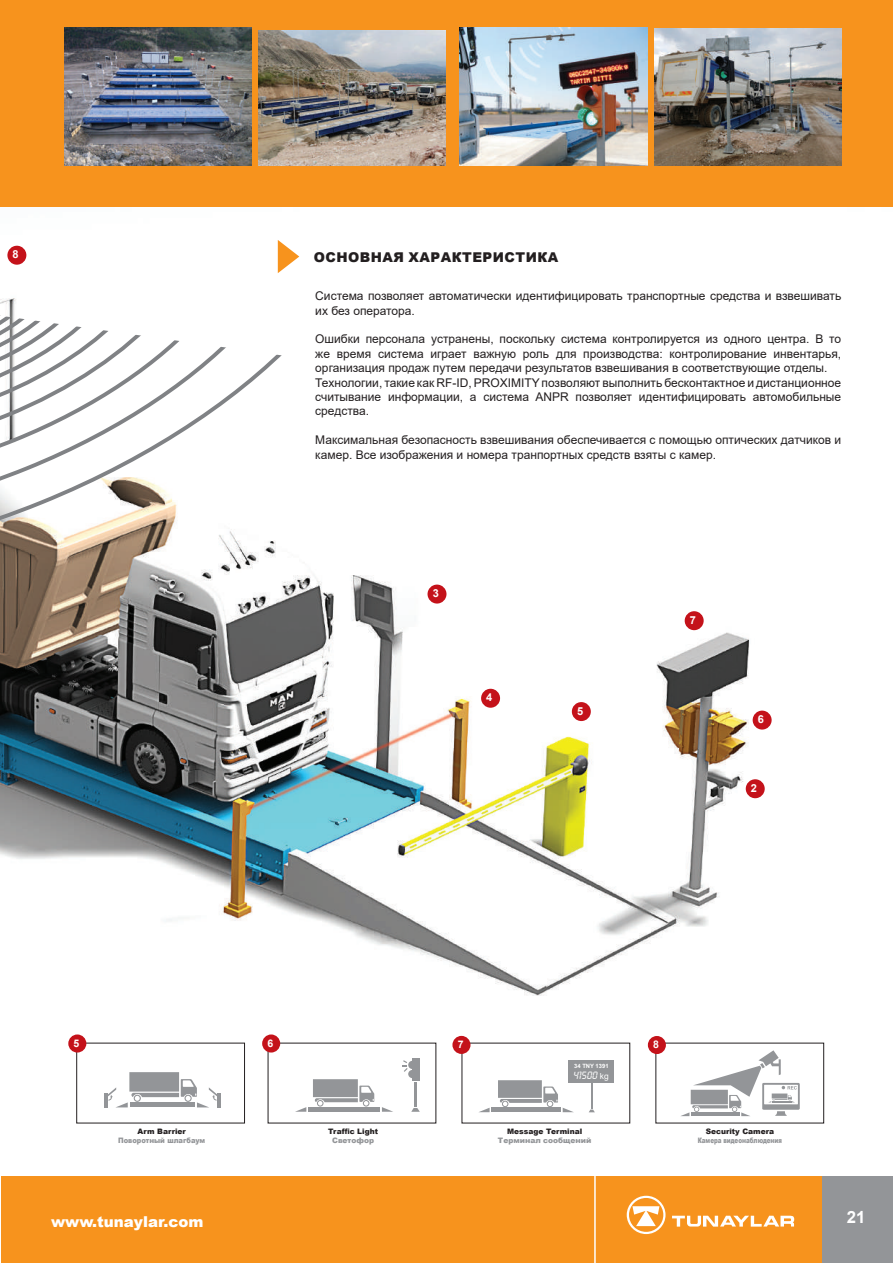
<style>
.page{position:relative;width:893px;height:1263px;background:#fff}
.page>*{position:absolute;margin:0;border:0;box-sizing:border-box;transform-origin:0 0}
.t1{font:700 16.8px "Arial";color:#fff}
.t2{font:900 15px "Arial";color:#fff}
.t3{font:900 13.5px "Arial";letter-spacing:.035em;color:#231f20}
.t4{font:12px/14.4px "Arial";color:#231f20}
.t5{font:700 11.1px "Arial";color:#fff}
.t6{font:10.95px "Lcd D";color:#fff}
.t7{font:700 10.5px "Arial";color:#fff}
.t8{font:900 7.5px "Arial";color:#231f20}
.t9{font:900 7.5px "Arial";color:#939598}
.t10{font:900 7.5px "Arial";color:#939598;scale:.75 1}
.t11{font:900 7.5px "Arial";color:#939598;scale:.9 1}
.t12{font:700 5.85px "Arial";color:#fff}
.s1{font-family:"Arial";font-size:8.4px}
</style>
<div class="page">
<div style="left:1px;top:1176px;width:892px;height:87px;background:#f7931d"></div>
<div style="left:822px;top:1176px;width:71px;height:87px;background:#939598"></div>
<svg style="left:672px;top:1216px;width:122px;height:10px"></svg>
<svg style="left:627px;top:1196px;width:38px;height:38px"></svg>
<hr style="left:594px;top:1174px;width:2px;height:89px;background:#fff">
<img style="left:0;top:206px;width:893px;height:918px">
<svg style="left:0;top:316px;width:423px;height:265px"></svg>
<div style="left:7px;top:246px;width:19px;height:19px;background:#c4121a;border-radius:50%"></div>
<div style="left:746px;top:779px;width:19px;height:19px;background:#c4121a;border-radius:50%"></div>
<div style="left:427px;top:585px;width:19px;height:18px;background:#c4121a;border-radius:50%"></div>
<div style="left:481px;top:689px;width:19px;height:19px;background:#c4121a;border-radius:50%"></div>
<div style="left:572px;top:702px;width:19px;height:19px;background:#c4121a;border-radius:50%"></div>
<div style="left:753px;top:711px;width:19px;height:18px;background:#c4121a;border-radius:50%"></div>
<div style="left:685px;top:611px;width:19px;height:19px;background:#c4121a;border-radius:50%"></div>
<div style="left:0;top:0;width:893px;height:206px;background:#f7931d"></div>
<svg style="left:278px;top:240px;width:26px;height:33px"></svg>
<img style="left:259px;top:31px;width:187px;height:134px">
<img style="left:654px;top:28px;width:187px;height:138px">
<img style="left:64px;top:28px;width:188px;height:137px">
<img style="left:460px;top:28px;width:187px;height:137px">
<svg style="left:680px;top:1050px;width:120px;height:66px"></svg>
<hr style="left:218px;top:1093px;width:3px;height:14px;background:#939598">
<hr style="left:104px;top:1093px;width:3px;height:14px;background:#939598">
<svg style="left:108px;top:1072px;width:109px;height:35px"></svg>
<div style="left:309px;top:1107px;width:71px;height:5px;background:#939598"></div>
<svg style="left:313px;top:1079px;width:61px;height:28px"></svg>
<svg style="left:295px;top:1107px;width:11px;height:5px"></svg>
<svg style="left:382px;top:1107px;width:11px;height:5px"></svg>
<hr style="left:414px;top:1082px;width:3px;height:25px;background:#939598">
<svg style="left:402px;top:1060px;width:10px;height:18px"></svg>
<div style="left:412px;top:1058px;width:7px;height:22px;background:#939598"></div>
<svg style="left:411px;top:1108px;width:9px;height:4px"></svg>
<div style="left:569px;top:1060px;width:45px;height:22px;background:#939598"></div>
<hr style="left:591px;top:1082px;width:2px;height:27px;background:#939598">
<svg style="left:589px;top:1109px;width:6px;height:3px"></svg>
<hr style="left:492px;top:1108px;width:69px;height:4px;background:#939598">
<svg style="left:478px;top:1108px;width:12px;height:4px"></svg>
<svg style="left:498px;top:1080px;width:76px;height:32px"></svg>
<div style="left:452px;top:1036px;width:18px;height:18px;background:#c4121a;border-radius:50%"></div>
<div style="left:648px;top:1036px;width:18px;height:18px;background:#c4121a;border-radius:50%"></div>
<div style="left:68px;top:1034px;width:18px;height:18px;background:#c4121a;border-radius:50%"></div>
<div style="left:262px;top:1034px;width:18px;height:18px;background:#c4121a;border-radius:50%"></div>
<p class="t5" style="left:13px;top:247px;width:8px">8</p>
<p class="t3" style="left:314px;top:247px;width:246px">ОСНОВНАЯ ХАРАКТЕРИСТИКА</p>
<p class="t4" style="left:315px;top:289px;width:527px">Система позволяет автоматически идентифицировать транспортные средства и взвешивать их без оператора.</p>
<p class="t4" style="left:315px;top:332px;width:527px">Ошибки персонала устранены, поскольку система контролируется из одного центра. В то же время система играет важную роль для производства: контролирование инвентарья, организация продаж путем передачи результатов взвешивания в соответствующие отделы.<br>Технологии, такие как RF-ID, PROXIMITY позволяют выполнить бесконтактное и дистанционное считывание информации, а система ANPR позволяет идентифицировать автомобильные средства.</p>
<p class="t4" style="left:315px;top:433px;width:527px">М аксимальная безопасность взвешивания обеспечивается с помощью оптических датчиков и камер. Все изображения и номера транпортных средств взяты с камер.</p>
<p class="t5" style="left:433px;top:585px;width:8px">3</p>
<p class="t5" style="left:486px;top:690px;width:8px">4</p>
<p class="t5" style="left:577px;top:703px;width:8px">5</p>
<p class="t5" style="left:690px;top:612px;width:8px">7</p>
<p class="t5" style="left:758px;top:711px;width:8px">6</p>
<p class="t5" style="left:751px;top:780px;width:8px">2</p>
<p class="t7" style="left:74px;top:1035px;width:7px">5</p>
<p class="t7" style="left:267px;top:1035px;width:7px">6</p>
<p class="t7" style="left:458px;top:1037px;width:7px">7</p>
<p class="t7" style="left:653px;top:1037px;width:7px">8</p>
<p class="t12" style="left:574px;top:1062px;width:36px">34 TNY 1391</p>
<p class="t8" style="left:138px;top:1125px;width:50px">Arm Barrier</p>
<p class="t11" style="left:118px;top:1134px;width:98px">Поворотный шлагбаум</p>
<p class="t8" style="left:328px;top:1125px;width:51px">Traffic Light</p>
<p class="t9" style="left:332px;top:1134px;width:43px">Светофор</p>
<p class="t6" style="left:573px;top:1069px;width:37px">41500 <span class="s1">kg</span></p>
<p class="t8" style="left:507px;top:1125px;width:77px">Message Terminal</p>
<p class="t9" style="left:498px;top:1134px;width:95px">Терминал сообщений</p>
<p class="t8" style="left:706px;top:1125px;width:70px">Security Camera</p>
<p class="t10" style="left:698px;top:1134px;width:114px">Камера видеонаблюдения</p>
<p class="t2" style="left:51px;top:1211px;width:154px">www.tunaylar.com</p>
<h1 class="t1" style="left:847px;top:1206px;width:20px">21</h1>
</div>
